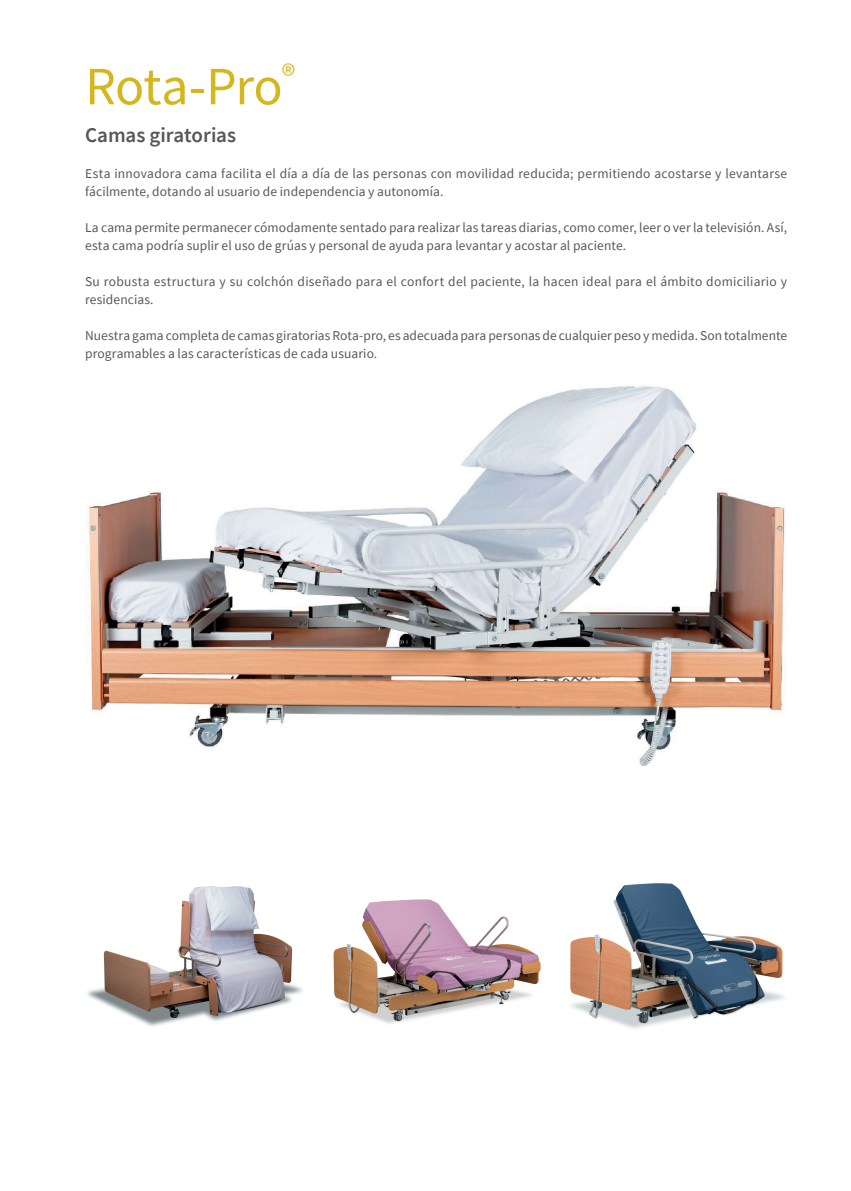
<style>
.page{position:relative;width:851px;height:1191px;background:#fff}
.page>*{position:absolute;margin:0;border:0;box-sizing:border-box;transform-origin:0 0}
.t1{font:54px "Source Sans Pro";letter-spacing:-.015em;color:#d4b71e}
.t2{font:600 21px "Source Sans Pro";letter-spacing:-.005em;color:#57585a}
.t3{font:13.5px/18px "Source Sans Pro";letter-spacing:.01em;color:#57585a}
</style>
<div class="page">
<img style="left:89px;top:386px;width:696px;height:379px">
<img style="left:87px;top:886px;width:216px;height:141px">
<img style="left:333px;top:899px;width:208px;height:125px">
<img style="left:570px;top:884px;width:215px;height:145px">
<h1 class="t1" style="left:85px;top:52px;width:211px">Rota-Pro<sup>®</sup></h1>
<h2 class="t2" style="left:85px;top:121px;width:152px">Camas giratorias</h2>
<p class="t3" style="left:85px;top:165px;width:703px">Esta innovadora cama facilita el día a día de las personas con movilidad reducida; permitiendo acostarse y levantarse fácilmente, dotando al usuario de independencia y autonomía.</p>
<p class="t3" style="left:85px;top:219px;width:703px">La cama permite permanecer cómodamente sentado para realizar las tareas diarias, como comer, leer o ver la televisión. Así, esta cama podría suplir el uso de grúas y personal de ayuda para levantar y acostar al paciente.</p>
<p class="t3" style="left:85px;top:273px;width:703px">Su robusta estructura y su colchón diseñado para el confort del paciente, la hacen ideal para el ámbito domiciliario y residencias.</p>
<p class="t3" style="left:85px;top:327px;width:703px">Nuestra gama completa de camas giratorias Rota-pro, es adecuada para personas de cualquier peso y medida. Son totalmente programables a las características de cada usuario.</p>
</div>
